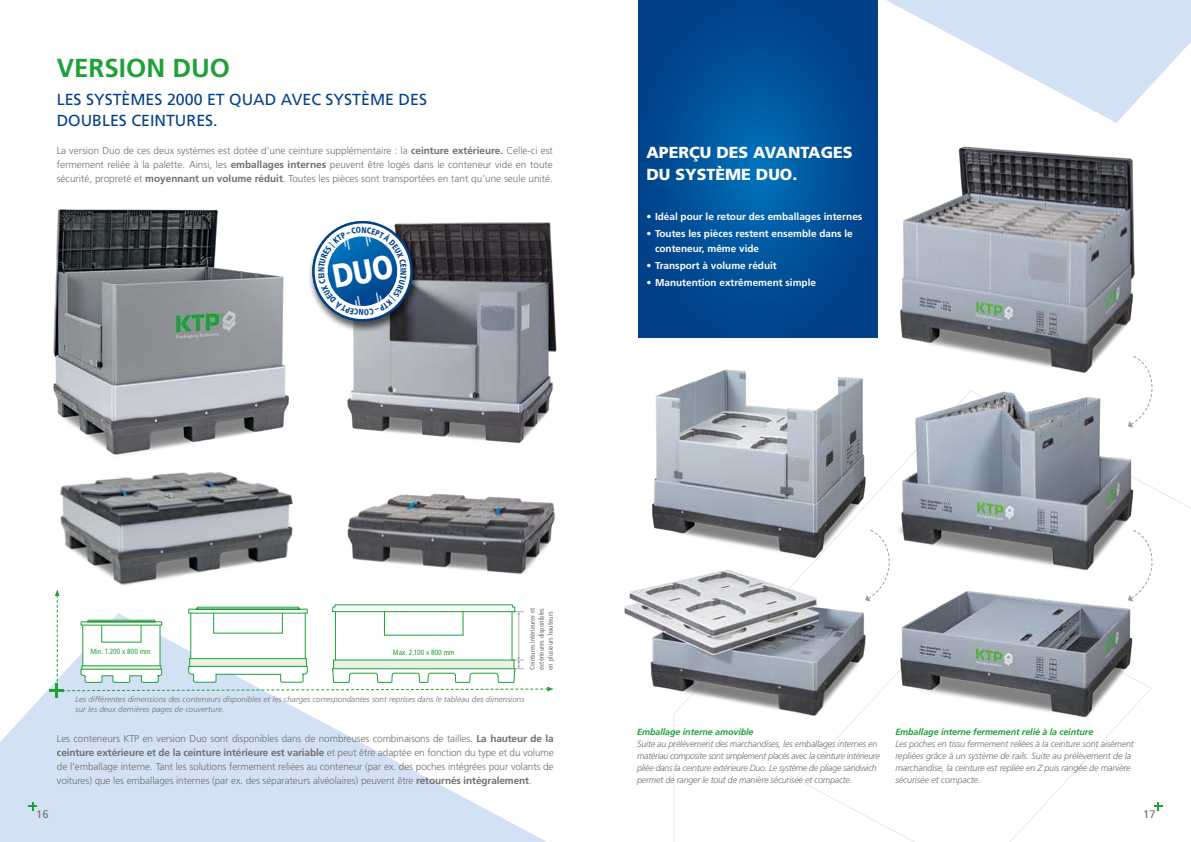
<style>
.page{position:relative;width:1191px;height:842px;background:#fff}
.page>*{position:absolute;margin:0;border:0;box-sizing:border-box;transform-origin:0 0}
.t1{font:700 26px "Frutiger LT Std";color:#1fa138}
.t2{font:16px/21px "Frutiger LT Std";color:#024189}
.t3{font:900 16px/22px "Frutiger LT Std";color:#fff}
.t4{font:11px "Frutiger LT Std";color:#706f6f}
.t5{font:300 10px/14px "Frutiger LT Std";color:#706f6f;text-align:justify}
.t6{font:700 10px/15px "Frutiger LT Std";color:#fff}
.t7{font:italic 300 9px/12px "Frutiger LT Std";letter-spacing:-.02em;color:#706f6f}
.t8{font:italic 700 9px "Frutiger LT Std";letter-spacing:-.01em;color:#1fa138}
.t9{font:900 8.5px "Frutiger LT Std";color:#024189;scale:.89 1}
.t10{font:italic 300 8px/10px "Frutiger LT Std";letter-spacing:.005em;color:#706f6f}
.t11{font:condensed 7.5px "Frutiger LT Std";color:#1fa138}
.t12{font:condensed 7px/9px "Frutiger LT Std";letter-spacing:.005em;color:#706f6f;text-align:justify}
.s1{font-weight:700}
</style>
<div class="page">
<svg style="left:0;top:688px;width:547px;height:154px;fill:#d3e1f4"></svg>
<svg style="left:877px;top:0;width:314px;height:123px;fill:#d3e1f4"></svg>
<svg style="left:638px;top:0;width:239px;height:338px;background:#004d95"></svg>
<img style="left:347px;top:222px;width:210px;height:222px">
<img style="left:53px;top:209px;width:236px;height:243px">
<img style="left:60px;top:452px;width:233px;height:133px">
<img style="left:347px;top:493px;width:208px;height:81px">
<img style="left:652px;top:369px;width:235px;height:188px">
<img style="left:624px;top:557px;width:255px;height:165px">
<img style="left:879px;top:591px;width:273px;height:130px">
<img style="left:887px;top:390px;width:259px;height:180px">
<img style="left:900px;top:146px;width:235px;height:227px">
<svg style="left:1127px;top:529px;width:26px;height:72px"></svg>
<svg style="left:865px;top:529px;width:31px;height:72px"></svg>
<svg style="left:1127px;top:355px;width:26px;height:73px"></svg>
<svg style="left:50px;top:589px;width:503px;height:117px"></svg>
<div style="left:307px;top:220px;width:114px;height:114px;background:#000;opacity:.4"></div>
<svg style="left:28px;top:802px;width:9px;height:8px"></svg>
<svg style="left:673px;top:793px;width:490px;height:49px"></svg>
<svg style="left:309px;top:220px;width:106px;height:104px"></svg>
<h1 class="t1" style="left:57px;top:53px;width:175px">VERSION DUO</h1>
<h2 class="t2" style="left:57px;top:89px;width:372px">LES SYSTÈMES 2000 ET QUAD AVEC SYSTÈME DES<br>DOUBLES CEINTURES.</h2>
<p class="t5" style="left:57px;top:144px;width:498px">La version Duo de ces deux systèmes est dotée d’une ceinture supplémentaire : la <span class="s1">ceinture extérieure.</span> Celle-ci est fermement reliée à la palette. Ainsi, les <span class="s1">emballages internes</span> peuvent être logés dans le conteneur vide en toute sécurité, propreté et <span class="s1">moyennant un volume réduit</span>. Toutes les pièces sont transportées en tant qu’une seule unité.</p>
<p class="t9" style="left:316px;top:274px;width:8px;rotate:-90deg">N</p>
<h2 class="t3" style="left:646px;top:142px;width:208px">APERÇU DES AVANTAGES<br>DU SYSTÈME DUO.</h2>
<p class="t6" style="left:646px;top:209px;width:217px">• Idéal pour le retour des emballages internes</p>
<p class="t6" style="left:655px;top:226px;width:199px;text-indent:-8px">• Toutes les pièces restent ensemble dans le conteneur, même vide</p>
<p class="t6" style="left:646px;top:258px;width:132px">• Transport à volume réduit</p>
<p class="t6" style="left:646px;top:275px;width:171px">• Manutention extrêmement simple</p>
<p class="t11" style="left:90px;top:647px;width:62px">Min. 1.200 x 800 mm</p>
<p class="t11" style="left:393px;top:647px;width:63px">Max. 2.100 x 800 mm</p>
<p class="t12" style="left:528px;top:670px;width:63px;rotate:-90deg">Ceintures intérieures et extérieures disponibles en plusieurs hauteurs</p>
<p class="t10" style="left:76px;top:694px;width:450px">Les différentes dimensions des conteneurs disponibles et les charges correspondantes sont reprises dans le tableau des dimensions sur les deux dernières pages de couverture.</p>
<p class="t5" style="left:57px;top:732px;width:498px">Les conteneurs KTP en version Duo sont disponibles dans de nombreuses combinaisons de tailles. <span class="s1">La hauteur de la ceinture extérieure et de la ceinture intérieure est variable</span> et peut être adaptée en fonction du type et du volume de l’emballage interne. Tant les solutions fermement reliées au conteneur (par ex. des poches intégrées pour volants de voitures) que les emballages internes (par ex. des séparateurs alvéolaires) peuvent être <span class="s1">retournés intégralement</span>.</p>
<p class="t8" style="left:637px;top:727px;width:118px">Emballage interne amovible</p>
<p class="t7" style="left:637px;top:738px;width:244px">Suite au prélèvement des marchandises, les emballages internes en matériau composite sont simplement placés avec la ceinture intérieure pliée dans la ceinture extérieure Duo. Le système de pliage sandwich permet de ranger le tout de manière sécurisée et compacte.</p>
<p class="t8" style="left:895px;top:727px;width:199px">Emballage interne fermement relié à la ceinture</p>
<p class="t7" style="left:895px;top:738px;width:240px">Les poches en tissu fermement reliées à la ceinture sont aisément repliées grâce à un système de rails. Suite au prélèvement de la marchandise, la ceinture est repliée en Z puis rangée de manière sécurisée et compacte.</p>
<p class="t4" style="left:36px;top:807px;width:14px">16</p>
<p class="t4" style="left:1143px;top:807px;width:14px">17</p>
</div>
